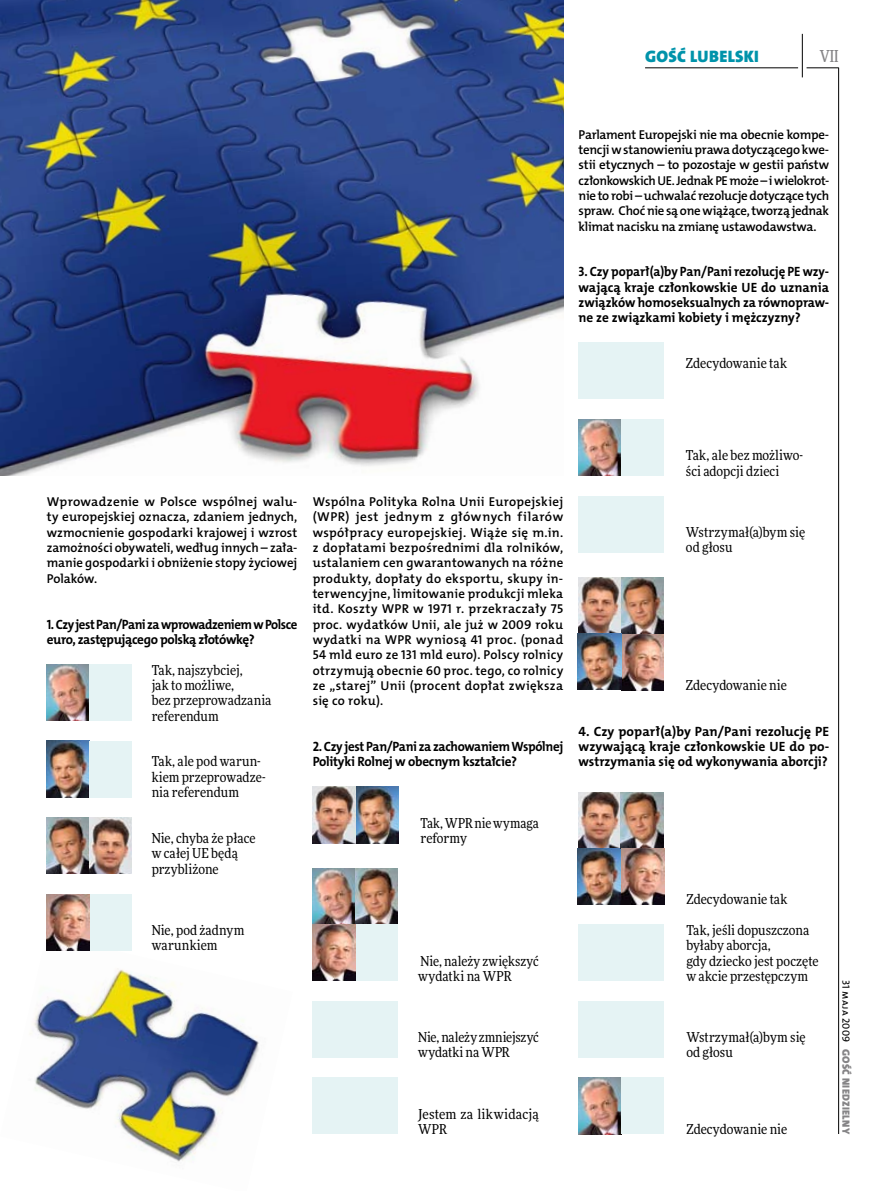
<style>
.page{position:relative;width:893px;height:1191px;background:#fff}
.page>*{position:absolute;margin:0;border:0;box-sizing:border-box;transform-origin:0 0}
.t1{font:16.65px "The Mix HP9 Blk";letter-spacing:.02em;color:#0093aa}
.t2{font:500 16.5px "Freeday Narrow";color:#858486;scale:.9 1}
.t3{font:13.65px/15.3px "Freeday Narrow News";color:#000}
.t4{font:13.5px/15.3px "The Mix HP7 Bld";letter-spacing:-.02em;color:#000;scale:.95 1}
.t5{font:13.5px/15.3px "The Mix HP7 Bld";letter-spacing:.005em;color:#000}
.t6{font:13.5px/15.3px "The Mix HP7 Bld";letter-spacing:-.02em;color:#000;scale:.96 1}
.t7{font:12.9px/15.3px "The Mix HP6 Se Bld";letter-spacing:-.005em;color:#000;text-align:justify}
.t8{font:10.5px "The Mix HP9 Blk";letter-spacing:.025em;color:#858486}
.t9{font:10.5px "The Mix HP5 Plain";letter-spacing:.02em;color:#000}
</style>
<div class="page">
<hr style="left:806px;top:68px;width:33px;height:1px;background:#000">
<hr style="left:645px;top:68px;width:153px;height:1px;background:#000">
<hr style="left:838px;top:68px;width:1px;height:1066px;background:#000">
<hr style="left:802px;top:34px;width:1px;height:43px;background:#000">
<img style="left:30px;top:935px;width:229px;height:227px">
<img style="left:0;top:0;width:563px;height:475px">
<img style="left:47px;top:741px;width:42px;height:56px">
<img style="left:578px;top:577px;width:86px;height:113px">
<img style="left:578px;top:792px;width:86px;height:112px">
<img style="left:313px;top:868px;width:85px;height:56px">
<img style="left:47px;top:817px;width:42px;height:56px">
<div style="left:313px;top:1001px;width:42px;height:56px;background:#e5f3f4"></div>
<div style="left:579px;top:924px;width:42px;height:57px;background:#e5f3f4"></div>
<div style="left:579px;top:1001px;width:42px;height:56px;background:#e5f3f4"></div>
<img style="left:579px;top:1077px;width:42px;height:57px">
<div style="left:579px;top:343px;width:42px;height:56px;background:#e5f3f4"></div>
<img style="left:579px;top:419px;width:42px;height:56px">
<div style="left:579px;top:496px;width:42px;height:56px;background:#e5f3f4"></div>
<div style="left:313px;top:1077px;width:42px;height:57px;background:#e5f3f4"></div>
<img style="left:313px;top:787px;width:85px;height:56px">
<img style="left:47px;top:664px;width:42px;height:56px">
<div style="left:89px;top:664px;width:43px;height:56px;background:#e5f3f4"></div>
<div style="left:89px;top:741px;width:43px;height:56px;background:#e5f3f4"></div>
<div style="left:89px;top:894px;width:43px;height:56px;background:#e5f3f4"></div>
<img style="left:89px;top:817px;width:43px;height:56px">
<div style="left:355px;top:1001px;width:43px;height:56px;background:#e5f3f4"></div>
<div style="left:355px;top:924px;width:43px;height:57px;background:#e5f3f4"></div>
<div style="left:621px;top:924px;width:43px;height:57px;background:#e5f3f4"></div>
<div style="left:621px;top:1001px;width:43px;height:56px;background:#e5f3f4"></div>
<div style="left:621px;top:1077px;width:43px;height:57px;background:#e5f3f4"></div>
<div style="left:621px;top:343px;width:43px;height:56px;background:#e5f3f4"></div>
<div style="left:621px;top:419px;width:43px;height:56px;background:#e5f3f4"></div>
<div style="left:621px;top:496px;width:43px;height:56px;background:#e5f3f4"></div>
<div style="left:355px;top:1077px;width:43px;height:57px;background:#e5f3f4"></div>
<img style="left:47px;top:894px;width:42px;height:56px">
<img style="left:313px;top:924px;width:42px;height:57px">
<p class="t1" style="left:645px;top:46px;width:115px">GOŚĆ LUBELSKI</p>
<p class="t2" style="left:820px;top:46px;width:22px">VII</p>
<p class="t7" style="left:579px;top:127px;width:252px">Parlament Europejski nie ma obecnie kompe&shy;tencji wstanowieniu prawa dotyczącego kwe&shy;stii etycznych – to pozostaje w gestii państw członkowskich UE. Jednak PE może – iwielokrot&shy;nie to robi – uchwalać rezolucje dotyczące tych spraw. Choć nie są one wiążące, tworzą jednak klimat nacisku na zmianę ustawodawstwa.</p>
<p class="t4" style="left:579px;top:264px;width:265px;text-align:justify">3. Czy poparł(a)by Pan/Pani rezolucję PE wzy&shy;wającą kraje członkowskie UE do uznania związków homoseksualnych za równopraw&shy;ne ze związkami kobiety i mężczyzny?</p>
<p class="t3" style="left:686px;top:356px;width:103px">Zdecydowanie tak</p>
<p class="t7" style="left:47px;top:494px;width:252px">Wprowadzenie w Polsce wspólnej walu&shy;ty europejskiej oznacza, zdaniem jednych, wzmocnienie gospodarki krajowej i wzrost zamożności obywateli, według innych – zała&shy;manie gospodarki i obniżenie stopy życiowej Polaków.</p>
<p class="t4" style="left:47px;top:616px;width:265px">1. CzyjestPan/Pani zawprowadzeniem wPolsce euro, zastępującego polską złotówkę?</p>
<p class="t3" style="left:152px;top:662px;width:121px">Tak, najszybciej,<br>jak to możliwe,<br>bez przeprowadzania referendum</p>
<p class="t3" style="left:152px;top:754px;width:115px">Tak, ale pod warun&shy;kiem przeprowadze&shy;nia referendum</p>
<p class="t3" style="left:152px;top:830px;width:105px">Nie, chyba że płace w całej UE będą przybliżone</p>
<p class="t7" style="left:313px;top:494px;width:252px">Wspólna Polityka Rolna Unii Europejskiej (WPR) jest jednym z głównych filarów współpracy europejskiej. Wiąże się m.in. z dopłatami bezpośrednimi dla rolników, ustalaniem cen gwarantowanych na różne produkty, dopłaty do eksportu, skupy in&shy;terwencyjne, limitowanie produkcji mleka itd. Koszty WPR w 1971 r. przekraczały 75 proc. wydatków Unii, ale już w 2009 roku wydatki na WPR wyniosą 41 proc. (ponad 54 mld euro ze 131 mld euro). Polscy rolnicy otrzymują obecnie 60 proc. tego, co rolnicy ze „starej” Unii (procent dopłat zwiększa się co roku).</p>
<p class="t6" style="left:313px;top:739px;width:263px">2. Czy jest Pan/Pani za zachowaniem Wspólnej<br>Polityki Rolnej w obecnym kształcie?</p>
<p class="t3" style="left:420px;top:815px;width:120px">Tak, WPR niewymaga reformy</p>
<p class="t3" style="left:152px;top:922px;width:94px">Nie, pod żadnym warunkiem</p>
<p class="t3" style="left:418px;top:953px;width:122px">Nie, należy zwiększyć wydatki na WPR</p>
<p class="t3" style="left:418px;top:1029px;width:122px">Nie, należy zmniejszyć wydatki naWPR</p>
<p class="t3" style="left:418px;top:1106px;width:122px">Jestem za likwidacją<br>WPR</p>
<p class="t3" style="left:686px;top:447px;width:119px">Tak, ale bez możliwo&shy;ści adopcji dzieci</p>
<p class="t3" style="left:686px;top:524px;width:121px">Wstrzymał(a)bym się od głosu</p>
<p class="t3" style="left:686px;top:677px;width:102px">Zdecydowanie nie</p>
<p class="t5" style="left:579px;top:723px;width:252px">4. Czy poparł(a)by Pan/Pani rezolucję PE wzywającą kraje członkowskie UE do po&shy;wstrzymania się od wykonywania aborcji?</p>
<p class="t3" style="left:686px;top:891px;width:103px">Zdecydowanie tak</p>
<p class="t3" style="left:686px;top:922px;width:134px">Tak, jeśli dopuszczona byłaby aborcja,<br>gdy dziecko jest poczęte w akcie przestępczym</p>
<p class="t3" style="left:686px;top:1029px;width:121px">Wstrzymał(a)bym się od głosu</p>
<p class="t3" style="left:686px;top:1121px;width:102px">Zdecydowanie nie</p>
<p class="t9" style="left:853px;top:979px;width:64px;rotate:90deg">31 maja 2009</p>
<p class="t8" style="left:853px;top:1049px;width:86px;rotate:90deg">GOŚĆ NIEDZIELNY</p>
</div>
